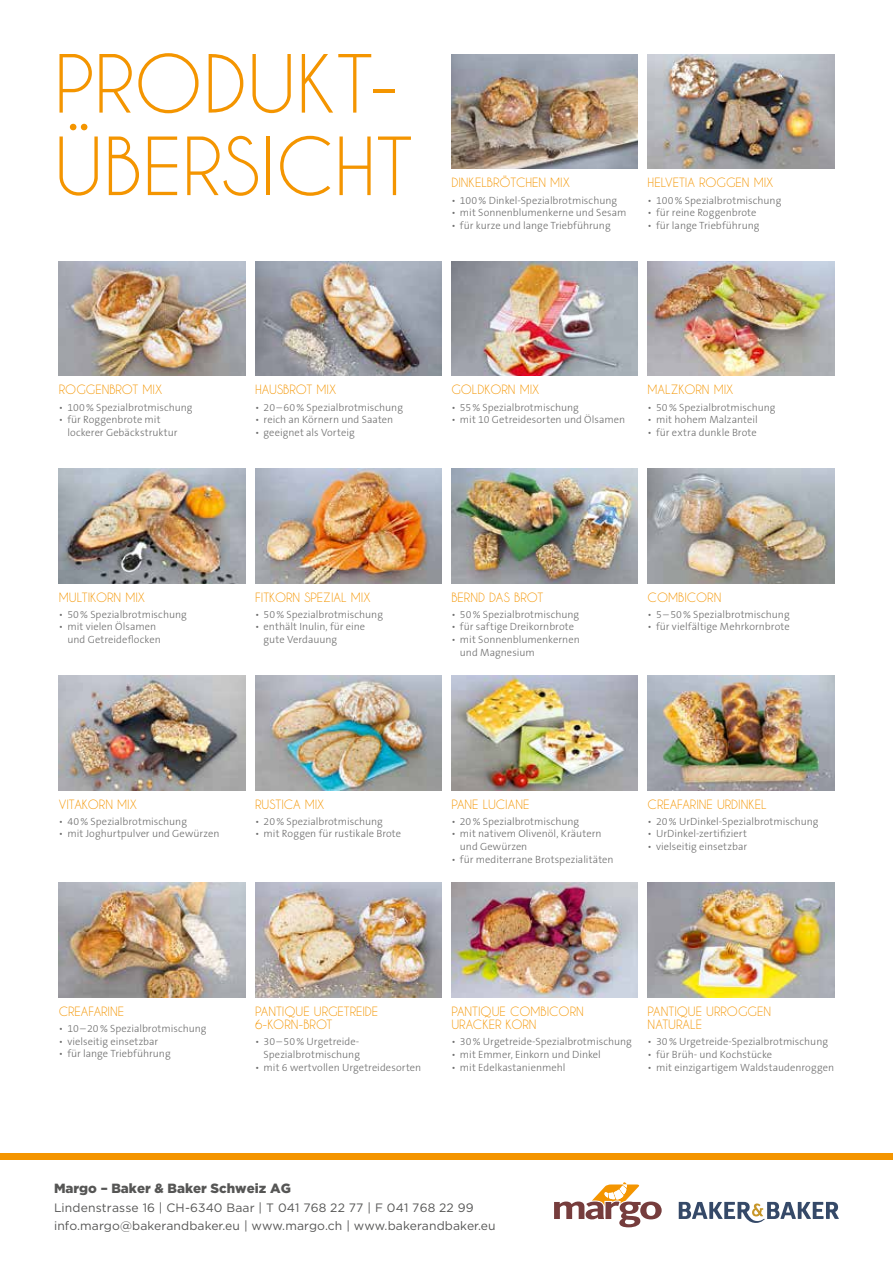
<style>
.page{position:relative;width:893px;height:1263px;background:#fff}
.page>*{position:absolute;margin:0;border:0;box-sizing:border-box;transform-origin:0 0}
.t1{font:75px/82.5px "Caviar Dreams";color:#f49500}
.t2{font:900 13.35px "Gotham";color:#565655}
.t3{font:12.15px/18px "Gotham";letter-spacing:.01em;color:#565655}
.t4{font:12px/13.5px "Caviar Dreams";color:#f49500}
.t5{font:300 10.5px/12.6px "The Sans B3";color:#6e6e6e}
</style>
<div class="page">
<img style="left:59px;top:261px;width:186px;height:115px">
<img style="left:59px;top:468px;width:186px;height:115px">
<img style="left:59px;top:675px;width:186px;height:115px">
<img style="left:59px;top:882px;width:186px;height:115px">
<img style="left:255px;top:261px;width:187px;height:115px">
<img style="left:255px;top:468px;width:187px;height:115px">
<img style="left:255px;top:675px;width:187px;height:115px">
<img style="left:255px;top:882px;width:187px;height:115px">
<img style="left:451px;top:261px;width:187px;height:115px">
<img style="left:451px;top:468px;width:187px;height:115px">
<img style="left:451px;top:675px;width:187px;height:115px">
<img style="left:451px;top:882px;width:187px;height:115px">
<img style="left:648px;top:261px;width:186px;height:115px">
<img style="left:648px;top:468px;width:186px;height:115px">
<img style="left:648px;top:675px;width:186px;height:115px">
<img style="left:648px;top:882px;width:186px;height:115px">
<img style="left:648px;top:54px;width:186px;height:115px">
<img style="left:451px;top:54px;width:187px;height:115px">
<div style="left:0;top:1153px;width:893px;height:7px;background:#f49500"></div>
<svg style="left:679px;top:1202px;width:160px;height:21px"></svg>
<svg style="left:554px;top:1182px;width:108px;height:45px"></svg>
<h1 class="t1" style="left:54px;top:41px;width:360px">PRODUKT-<br>ÜBERSICHT</h1>
<p class="t4" style="left:451px;top:176px;width:120px">DINKELBRÖTCHEN MIX</p>
<p class="t5" style="left:451px;top:194px;width:167px">• 100% Dinkel-Spezialbrotmischung</p>
<p class="t5" style="left:451px;top:207px;width:177px">• mit Sonnenblumenkerne und Sesam</p>
<p class="t5" style="left:451px;top:219px;width:161px">• für kurze und lange Triebführung</p>
<p class="t4" style="left:648px;top:176px;width:127px">HELVETIA ROGGEN MIX</p>
<p class="t5" style="left:648px;top:194px;width:135px">• 100% Spezialbrotmischung</p>
<p class="t5" style="left:648px;top:207px;width:110px">• für reine Roggenbrote</p>
<p class="t5" style="left:648px;top:219px;width:113px">• für lange Triebführung</p>
<p class="t4" style="left:59px;top:383px;width:105px">ROGGENBROT MIX</p>
<p class="t5" style="left:59px;top:401px;width:135px">• 100% Spezialbrotmischung</p>
<p class="t5" style="left:67px;top:414px;width:112px;text-indent:-9px">• für Roggenbrote mit lockerer Gebäckstruktur</p>
<p class="t4" style="left:255px;top:383px;width:83px">HAUSBROT MIX</p>
<p class="t5" style="left:255px;top:401px;width:149px">• 20–60% Spezialbrotmischung</p>
<p class="t5" style="left:255px;top:414px;width:140px">• reich an Körnern und Saaten</p>
<p class="t5" style="left:255px;top:426px;width:101px">• geeignet als Vorteig</p>
<p class="t4" style="left:451px;top:383px;width:90px">GOLDKORN MIX</p>
<p class="t5" style="left:451px;top:401px;width:129px">• 55% Spezialbrotmischung</p>
<p class="t5" style="left:451px;top:414px;width:175px">• mit 10 Getreidesorten und Ölsamen</p>
<p class="t4" style="left:648px;top:383px;width:87px">MALZKORN MIX</p>
<p class="t5" style="left:648px;top:401px;width:129px">• 50% Spezialbrotmischung</p>
<p class="t5" style="left:648px;top:414px;width:112px">• mit hohem Malzanteil</p>
<p class="t5" style="left:648px;top:426px;width:111px">• für extra dunkle Brote</p>
<p class="t4" style="left:59px;top:590px;width:88px">MULTIKORN MIX</p>
<p class="t5" style="left:59px;top:608px;width:129px">• 50% Spezialbrotmischung</p>
<p class="t5" style="left:67px;top:621px;width:95px;text-indent:-9px">• mit vielen Ölsamen und Getreideflocken</p>
<p class="t4" style="left:255px;top:590px;width:117px">FITKORN SPEZIAL MIX</p>
<p class="t5" style="left:255px;top:608px;width:129px">• 50% Spezialbrotmischung</p>
<p class="t5" style="left:264px;top:621px;width:103px;text-indent:-9px">• enthält Inulin, für eine gute Verdauung</p>
<p class="t4" style="left:451px;top:590px;width:93px">BERND DAS BROT</p>
<p class="t5" style="left:451px;top:608px;width:129px">• 50% Spezialbrotmischung</p>
<p class="t5" style="left:451px;top:621px;width:124px">• für saftige Dreikornbrote</p>
<p class="t5" style="left:460px;top:633px;width:121px;text-indent:-9px">• mit Sonnenblumenkernen und Magnesium</p>
<p class="t4" style="left:648px;top:590px;width:75px">COMBICORN</p>
<p class="t5" style="left:648px;top:608px;width:143px">• 5–50% Spezialbrotmischung</p>
<p class="t5" style="left:648px;top:621px;width:144px">• für vielfältige Mehrkornbrote</p>
<p class="t4" style="left:59px;top:797px;width:79px">VITAKORN MIX</p>
<p class="t5" style="left:59px;top:815px;width:130px">• 40% Spezialbrotmischung</p>
<p class="t5" style="left:59px;top:828px;width:162px">• mit Joghurtpulver und Gewürzen</p>
<p class="t4" style="left:255px;top:797px;width:71px">RUSTICA MIX</p>
<p class="t5" style="left:255px;top:815px;width:129px">• 20% Spezialbrotmischung</p>
<p class="t5" style="left:255px;top:828px;width:147px">• mit Roggen für rustikale Brote</p>
<p class="t4" style="left:451px;top:797px;width:79px">PANE LUCIANE</p>
<p class="t5" style="left:451px;top:815px;width:129px">• 20% Spezialbrotmischung</p>
<p class="t5" style="left:460px;top:828px;width:143px;text-indent:-9px">• mit nativem Olivenöl, Kräutern und Gewürzen</p>
<p class="t5" style="left:451px;top:853px;width:164px">• für mediterrane Brotspezialitäten</p>
<p class="t4" style="left:648px;top:797px;width:121px">CREAFARINE URDINKEL</p>
<p class="t5" style="left:648px;top:815px;width:172px">• 20% UrDinkel-Spezialbrotmischung</p>
<p class="t5" style="left:648px;top:828px;width:101px">• UrDinkel-zertifiziert</p>
<p class="t5" style="left:648px;top:840px;width:101px">• vielseitig einsetzbar</p>
<p class="t4" style="left:59px;top:1004px;width:67px">CREAFARINE</p>
<p class="t5" style="left:59px;top:1022px;width:149px">• 10–20% Spezialbrotmischung</p>
<p class="t5" style="left:59px;top:1035px;width:101px">• vielseitig einsetzbar</p>
<p class="t5" style="left:59px;top:1048px;width:113px">• für lange Triebführung</p>
<p class="t4" style="left:255px;top:1004px;width:125px">PANTIQUE URGETREIDE<br>6-KORN-BROT</p>
<p class="t5" style="left:255px;top:1036px;width:106px;text-align:right">• 30–50% Urgetreide-<br>Spezialbrotmischung</p>
<p class="t5" style="left:255px;top:1061px;width:168px">• mit 6 wertvollen Urgetreidesorten</p>
<p class="t4" style="left:451px;top:1004px;width:134px">PANTIQUE COMBICORN<br>URACKER KORN</p>
<p class="t5" style="left:451px;top:1036px;width:182px">• 30% Urgetreide-Spezialbrotmischung</p>
<p class="t5" style="left:451px;top:1048px;width:151px">• mit Emmer, Einkorn und Dinkel</p>
<p class="t5" style="left:451px;top:1061px;width:116px">• mit Edelkastanienmehl</p>
<p class="t4" style="left:648px;top:1004px;width:125px">PANTIQUE URROGGEN<br>NATURALE</p>
<p class="t5" style="left:648px;top:1036px;width:182px">• 30% Urgetreide-Spezialbrotmischung</p>
<p class="t5" style="left:648px;top:1048px;width:126px">• für Brüh- und Kochstücke</p>
<p class="t5" style="left:648px;top:1061px;width:188px">• mit einzigartigem Waldstaudenroggen</p>
<p class="t2" style="left:54px;top:1179px;width:238px">Margo – Baker &amp; Baker Schweiz AG</p>
<p class="t3" style="left:54px;top:1198px;width:443px">Lindenstrasse 16 | CH-6340 Baar | T 041 768 22 77 | F 041 768 22 99 info.margo@bakerandbaker.eu | www.margo.ch | www.bakerandbaker.eu</p>
</div>
